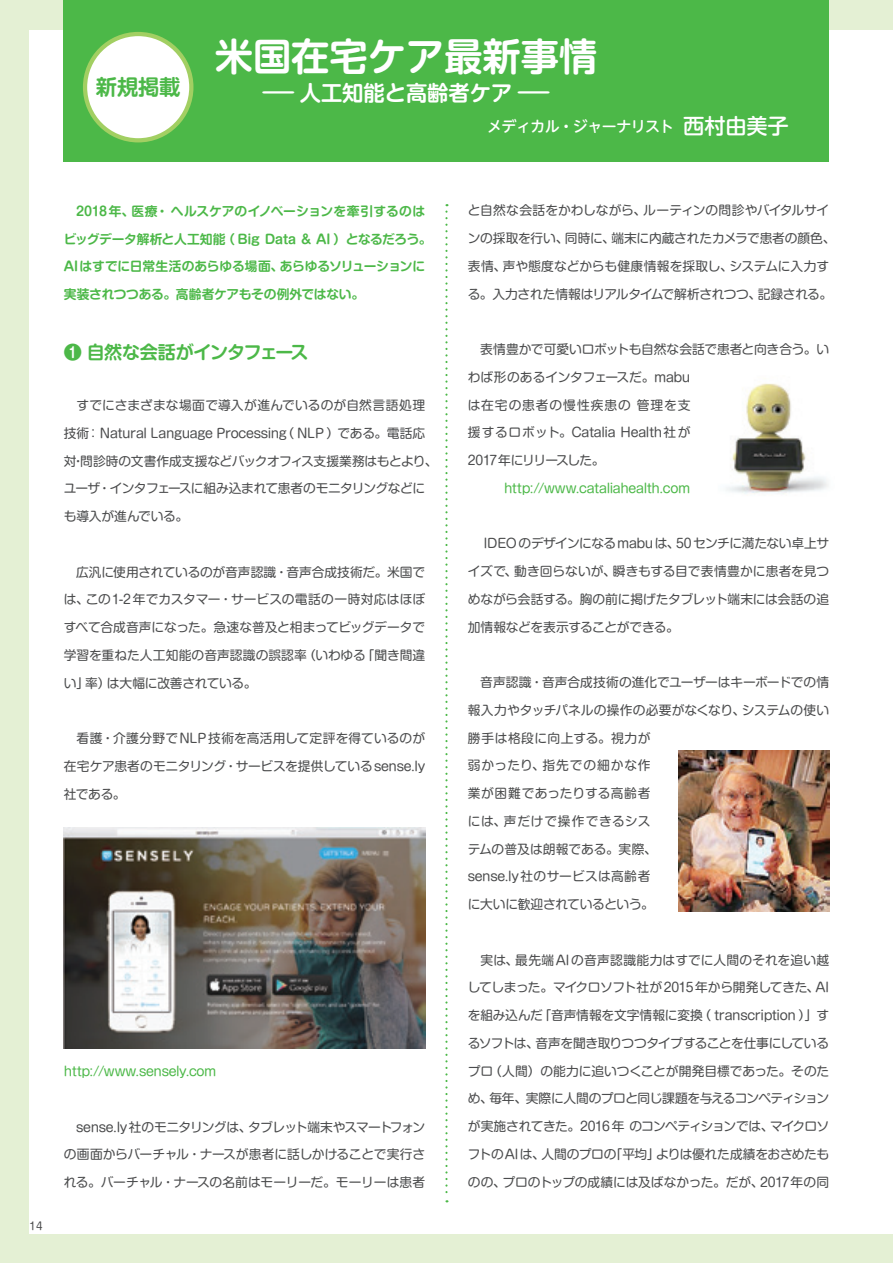
<style>
.page{position:relative;width:893px;height:1263px;background:#e4f0d4}
.page>*{position:absolute;margin:0;border:0;box-sizing:border-box;transform-origin:0 0}
.t1{font:700 38.25px "Shin M Go Pro De";color:#fff}
.t2{font:700 21.3px "Shin M Go Pro De";color:#fff;scale:2 1}
.t3{font:700 21.3px "Shin M Go Pro De";color:#4cb848}
.t4{font:700 18px "Shin M Go Pr 6 De";letter-spacing:-.045em;color:#4cb848}
.t5{font:500 14.85px "UD Shin M Go Pr 6";letter-spacing:-.03em;color:#fff}
.t6{font:12.75px/27.8px "Shin M Go Pr 6";letter-spacing:-.015em;color:#4b4c4d;text-align:justify}
.t7{font:12.75px/27.8px "Shin M Go Pr 6";letter-spacing:.005em;color:#4b4c4d}
.t8{font:700 12.75px/27.8px "Shin M Go Pr 6 De";letter-spacing:-.02em;color:#4cb848}
.t9{font:12.75px "Shin M Go Pr 6";letter-spacing:-.03em;color:#4cb848}
.t10{font:10.65px "Shin M Go Pr 6";color:#4b4c4d}
.s1{font-size:21.3px}
</style>
<div class="page">
<div style="left:30px;top:30px;width:863px;height:1203px;background:#fff"></div>
<div style="left:64px;top:0;width:765px;height:162px;background:#4cb848"></div>
<div style="left:85px;top:34px;width:106px;height:106px;background:#fff;border-radius:50%"></div>
<div style="left:83px;top:32px;width:110px;height:110px;border:4px solid #a2cf62;border-radius:50%"></div>
<svg style="left:445px;top:212px;width:3px;height:990px"></svg>
<img style="left:64px;top:827px;width:361px;height:221px">
<img style="left:679px;top:750px;width:150px;height:161px">
<img style="left:726px;top:383px;width:102px;height:111px">
<h2 class="t3" style="left:96px;top:70px;width:86px">新規掲載</h2>
<h1 class="t1" style="left:215px;top:26px;width:384px">米国在宅ケア最新事情</h1>
<h2 class="t2" style="left:257px;top:76px;width:150px">－人工知能と高齢者ケア－</h2>
<p class="t5" style="left:487px;top:113px;width:303px">メディカル・ジャーナリスト <span class="s1">西村由美子</span></p>
<p class="t8" style="left:64px;top:197px;width:369px">　2018年、医療・ ヘルスケアのイノベーションを牽引するのはビッグデータ解析と人工知能（ Big Data &amp; AI ）となるだろう。AIはすでに日常生活のあらゆる場面、あらゆるソリューションに実装されつつある。高齢者ケアもその例外ではない。</p>
<h3 class="t4" style="left:64px;top:337px;width:246px">❶ 自然な会話がインタフェース</h3>
<p class="t6" style="left:64px;top:391px;width:375px;text-align:left">　すでにさまざまな場面で導入が進んでいるのが自然言語処理技術： Natural Language Processing（ NLP ）である。電話応対・問診時の文書作成支援などバックオフィス支援業務はもとより、ユーザ・インタフェースに組み込まれて患者のモニタリングなどにも導入が進んでいる。</p>
<p class="t6" style="left:64px;top:557px;width:363px">　広汎に使用されているのが音声認識・音声合成技術だ。米国では、この1-2年でカスタマー・サービスの電話の一時対応はほぼすべて合成音声になった。急速な普及と相まってビッグデータで学習を重ねた人工知能の音声認識の誤認率（いわゆる「聞き間違い」率）は大幅に改善されている。</p>
<p class="t6" style="left:64px;top:724px;width:363px">　看護・介護分野でNLP技術を高活用して定評を得ているのが在宅ケア患者のモニタリング・サービスを提供しているsense.ly社である。</p>
<p class="t10" style="left:30px;top:1217px;width:14px">14</p>
<p class="t9" style="left:64px;top:1061px;width:154px">http://www.sensely.com</p>
<p class="t6" style="left:64px;top:1112px;width:363px">　sense.ly社のモニタリングは、タブレット端末やスマートフォンの画面からバーチャル・ナースが患者に話しかけることで実行される。バーチャル・ナースの名前はモーリーだ。モーリーは患者</p>
<p class="t6" style="left:468px;top:196px;width:369px;text-align:left">と自然な会話をかわしながら、ルーティンの問診やバイタルサインの採取を行い、同時に、端末に内蔵されたカメラで患者の顔色、表情、声や態度などからも健康情報を採取し、システムに入力する。入力された情報はリアルタイムで解析されつつ、記録される。</p>
<p class="t6" style="left:468px;top:335px;width:363px;text-align:left">　表情豊かで可愛いロボットも自然な会話で患者と向き合う。いわば形のあるインタフェースだ。mabu<br>は在宅の患者の慢性疾患の 管理を支<br>援するロボット。Catalia Health社が<br>2017年にリリースした。</p>
<p class="t9" style="left:504px;top:478px;width:188px">http://www.cataliahealth.com</p>
<p class="t6" style="left:468px;top:529px;width:363px">　 IDEOのデザインになるmabuは、50センチに満たない卓上サイズで、動き回らないが、瞬きもする目で表情豊かに患者を見つめながら会話する。胸の前に掲げたタブレット端末には会話の追加情報などを表示することができる。</p>
<p class="t7" style="left:468px;top:668px;width:363px">　音声認識・音声合成技術の進化でユーザーはキーボードでの情報入力やタッチパネルの操作の必要がなくなり、システムの使い勝手は格段に向上する。視力が<br>弱かったり、指先での細かな作<br>業が困難であったりする高齢者<br>には、声だけで操作できるシス<br>テムの普及は朗報である。実際、<br>sense.ly社のサービスは高齢者<br>に大いに歓迎されているという。</p>
<p class="t6" style="left:468px;top:945px;width:363px">　実は、最先端AIの音声認識能力はすでに人間のそれを追い越してしまった。マイクロソフト社が2015 年から開発してきた、AIを組み込んだ「音声情報を文字情報に変換（ transcription ）」するソフトは、音声を聞き取りつつタイプすることを仕事にしているプロ（人間）の能力に追いつくことが開発目標であった。そのため、毎年、実際に人間のプロと同じ課題を与えるコンペティションが実施されてきた。2016 年 のコンペティションでは、マイクロソフトのAIは、人間のプロの「平均」よりは優れた成績をおさめたものの、プロのトップの成績には及ばなかった。だが、2017年の同</p>
</div>
